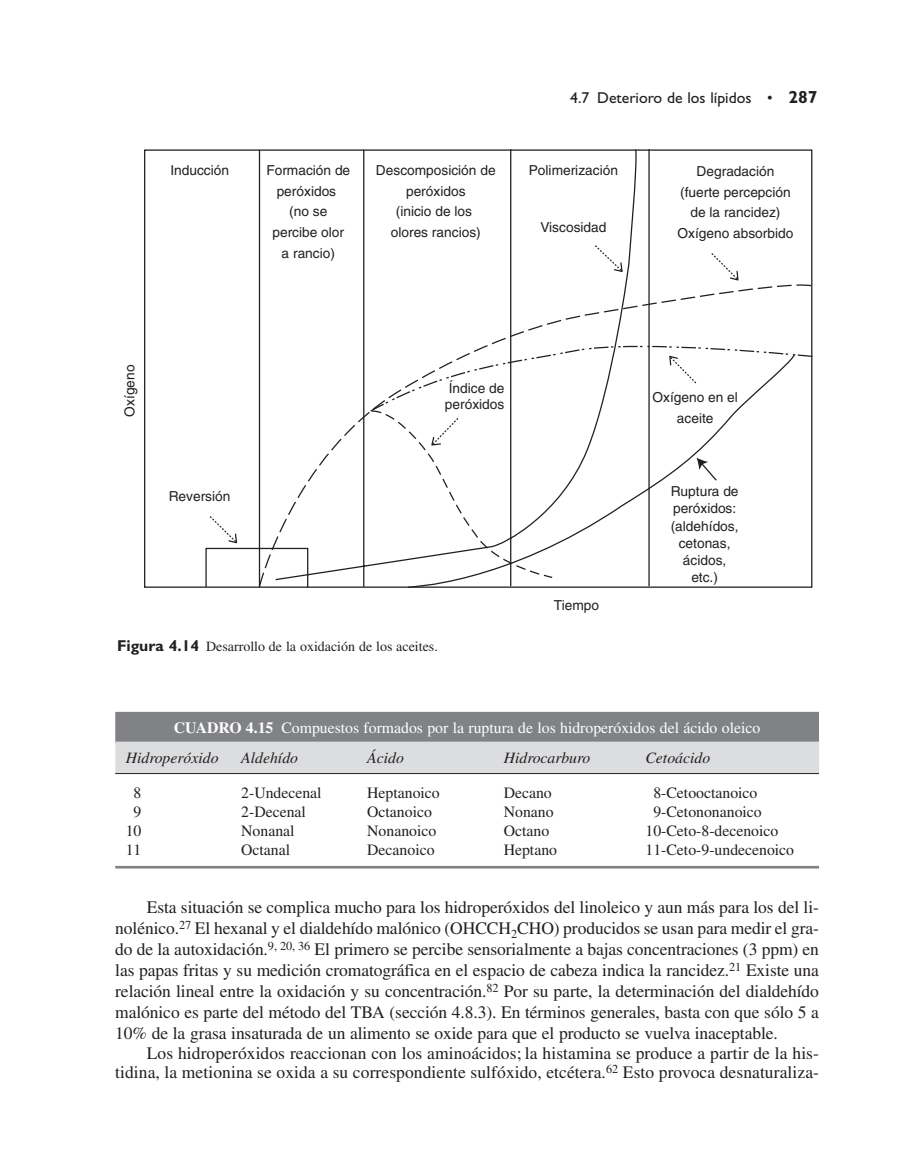
<style>
.page{position:relative;width:917px;height:1166px;background:#fff}
.page>*{position:absolute;margin:0;border:0;box-sizing:border-box;transform-origin:0 0}
.t1{font:17.5px/21px "Times";letter-spacing:.005em;color:#231f20;text-align:justify}
.t2{font:15.75px "Times";color:#231f20}
.t3{font:15.75px/29.8px "Times";color:#fff}
.t4{font:italic 15.75px "Times";color:#231f20}
.t5{font:15.75px "Gill Sans";color:#231f20}
.t6{font:14px "Times";color:#231f20}
.t7{font:13.65px/20.7px "Helvetica";color:#231f20;text-align:center}
.s1{font-weight:700;font-size:17.5px}
.s2{font-family:"Gill Sans";font-weight:700;font-size:15.75px}
.s3{font-weight:700}
.s4{font-style:italic;color:#231f20}
</style>
<div class="page">
<div style="left:115px;top:712px;width:704px;height:31px;background:#808285"></div>
<div style="left:115px;top:741px;width:704px;height:32px;background:#dcdddf"></div>
<hr style="left:115px;top:773px;width:704px;height:1px;background:#231f20">
<hr style="left:115px;top:866px;width:704px;height:2px;background:#808285">
<svg style="left:205px;top:149px;width:445px;height:439px"></svg>
<svg style="left:407px;top:578px;width:389px;height:10px"></svg>
<hr style="left:259px;top:150px;width:1px;height:437px;background:#231f20">
<svg style="left:711px;top:253px;width:28px;height:28px"></svg>
<svg style="left:594px;top:244px;width:29px;height:29px"></svg>
<svg style="left:367px;top:338px;width:445px;height:240px"></svg>
<svg style="left:209px;top:515px;width:29px;height:29px"></svg>
<p class="t7" style="left:170px;top:161px;width:60px">Inducción</p>
<p class="t5" style="left:570px;top:92px;width:249px">4.7 Deterioro de los lípidos • <span class="s1">287</span></p>
<p class="t7" style="left:266px;top:161px;width:85px">Formación de peróxidos<br>(no se percibe olor<br>a rancio)</p>
<p class="t7" style="left:376px;top:161px;width:121px">Descomposición de peróxidos<br>(inicio de los<br>olores rancios)</p>
<p class="t7" style="left:529px;top:162px;width:91px">Polimerización</p>
<p class="t7" style="left:540px;top:218px;width:68px">Viscosidad</p>
<p class="t7" style="left:678px;top:162px;width:117px">Degradación (fuerte percepción de la rancidez)<br>Oxígeno absorbido</p>
<p class="t7" style="left:121px;top:417px;width:53px;rotate:-90deg">Oxígeno</p>
<p class="t7" style="left:169px;top:487px;width:63px">Reversión</p>
<p class="t7" style="left:445px;top:382px;width:61px;line-height:15.4px;text-align:left">Índice de peróxidos</p>
<p class="t7" style="left:554px;top:596px;width:47px">Tiempo</p>
<p class="t7" style="left:653px;top:388px;width:87px">Oxígeno en el aceite</p>
<p class="t7" style="left:671px;top:484px;width:69px;line-height:17.2px">Ruptura de peróxidos: (aldehídos, cetonas, ácidos, etc.)</p>
<p class="t6" style="left:117px;top:641px;width:322px"><span class="s2">Figura 4.14</span> Desarrollo de la oxidación de los aceites.</p>
<p class="t3" style="left:126px;top:714px;width:636px;text-indent:48px"><span class="s3">CUADRO 4.15</span> Compuestos formados por la ruptura de los hidroperóxidos del ácido oleico<br><span class="s4">Hidroperóxido</span></p>
<p class="t4" style="left:241px;top:751px;width:58px">Aldehído</p>
<p class="t4" style="left:367px;top:751px;width:38px">Ácido</p>
<p class="t4" style="left:504px;top:751px;width:88px">Hidrocarburo</p>
<p class="t4" style="left:645px;top:751px;width:66px">Cetoácido</p>
<p class="t2" style="left:134px;top:786px;width:9px">8</p>
<p class="t2" style="left:241px;top:786px;width:82px">2-Undecenal</p>
<p class="t2" style="left:367px;top:786px;width:74px">Heptanoico</p>
<p class="t2" style="left:504px;top:786px;width:50px">Decano</p>
<p class="t2" style="left:653px;top:786px;width:106px">8-Cetooctanoico</p>
<p class="t2" style="left:134px;top:806px;width:9px">9</p>
<p class="t2" style="left:241px;top:806px;width:66px">2-Decenal</p>
<p class="t2" style="left:367px;top:806px;width:66px">Octanoico</p>
<p class="t2" style="left:504px;top:806px;width:51px">Nonano</p>
<p class="t2" style="left:653px;top:806px;width:110px">9-Cetononanoico</p>
<p class="t2" style="left:126px;top:825px;width:17px">10</p>
<p class="t2" style="left:241px;top:825px;width:55px">Nonanal</p>
<p class="t2" style="left:367px;top:825px;width:71px">Nonanoico</p>
<p class="t2" style="left:504px;top:825px;width:47px">Octano</p>
<p class="t2" style="left:645px;top:825px;width:134px">10-Ceto-8-decenoico</p>
<p class="t2" style="left:126px;top:844px;width:17px">11</p>
<p class="t2" style="left:241px;top:844px;width:50px">Octanal</p>
<p class="t2" style="left:367px;top:844px;width:69px">Decanoico</p>
<p class="t2" style="left:504px;top:844px;width:55px">Heptano</p>
<p class="t2" style="left:646px;top:844px;width:150px">11-Ceto-9-undecenoico</p>
<p class="t1" style="left:115px;top:898px;width:705px;text-indent:32px">Esta situación se complica mucho para los hidroperóxidos del linoleico y aun más para los del li&shy;nolénico.<sup>27</sup> El hexanal y el dialdehído malónico (OHCCH<sub>2</sub>CHO) producidos se usan para medir el gra&shy;do de la autoxidación.<sup>9,</sup> <sup>20,</sup> <sup>36</sup> El primero se percibe sensorialmente a bajas concentraciones (3 ppm) en las papas fritas y su medición cromatográfica en el espacio de cabeza indica la rancidez.<sup>21</sup> Existe una relación lineal entre la oxidación y su concentración.<sup>82</sup> Por su parte, la determinación del dialdehído malónico es parte del método del TBA (sección 4.8.3). En términos generales, basta con que sólo 5 a 10% de la grasa insaturada de un alimento se oxide para que el producto se vuelva inaceptable.</p>
<p class="t1" style="left:115px;top:1044px;width:705px;line-height:19.2px;text-align:right">Los hidroperóxidos reaccionan con los aminoácidos; la histamina se produce a partir de la his&shy;tidina, la metionina se oxida a su correspondiente sulfóxido, etcétera.<sup>62</sup> Esto provoca desnaturaliza-</p>
</div>
